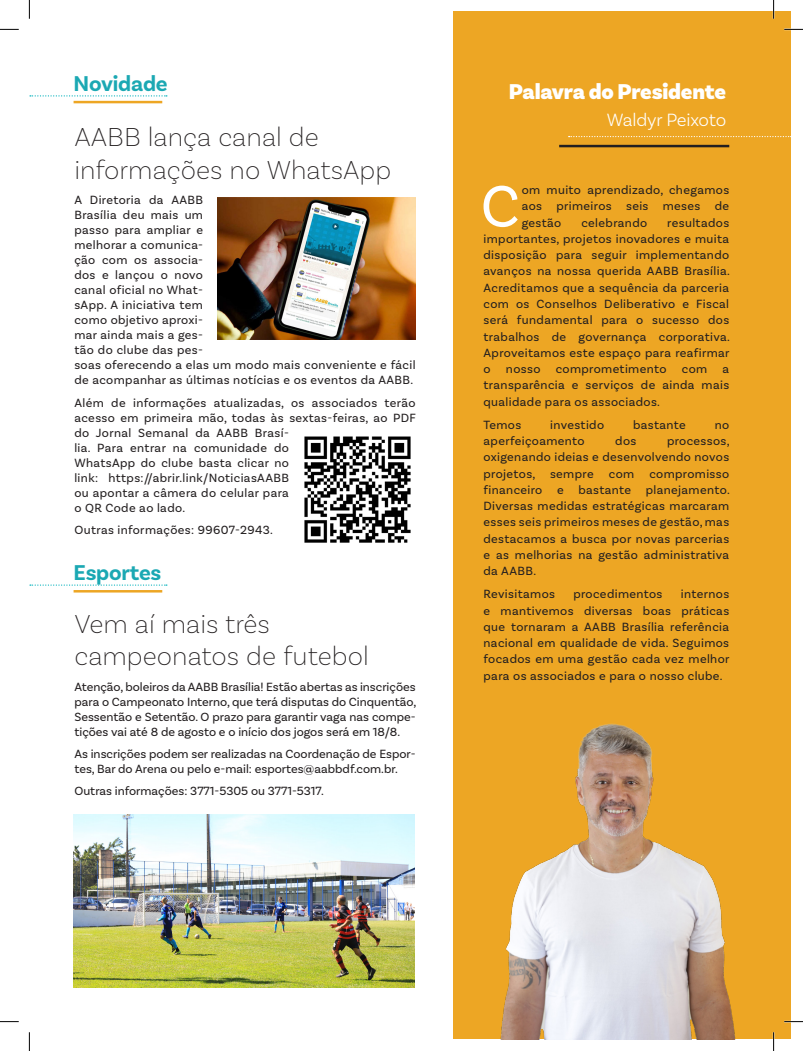
<style>
.page{position:relative;width:803px;height:1051px;background:#fff}
.page>*{position:absolute;margin:0;border:0;box-sizing:border-box;transform-origin:0 0}
.texto_editorial{font:61.75px "Basic Sans";color:#fff}
.titulo_fique_por_dentro{font:200 27.5px/32.5px "Basic Sans";color:#231f20}
.t1{font:900 22.5px "Basic Sans";letter-spacing:-.01em;color:#fff}
.editorias{font:700 22.5px "Basic Sans";letter-spacing:-.01em;color:#1ba8b3}
.t2{font:300 18.75px "Basic Sans";letter-spacing:-.01em;color:#fff}
.texto_editorial-2{font:12.5px/16.2px "Basic Sans";letter-spacing:.03em;color:#231f20;text-align:justify}
.texto{font:12.5px/15px "Basic Sans";letter-spacing:.03em;color:#231f20}
.texto-2{font:12.5px/15px "Basic Sans";color:#231f20}
</style>
<div class="page">
<div style="left:453px;top:12px;width:338px;height:1027px;background:#eda624"></div>
<hr style="left:559px;top:145px;width:170px;height:2px;background:#231f20">
<svg style="left:569px;top:136px;width:222px;height:1px"></svg>
<img style="left:500px;top:723px;width:236px;height:316px">
<svg style="left:30px;top:95px;width:137px;height:2px"></svg>
<svg style="left:30px;top:584px;width:137px;height:2px"></svg>
<hr style="left:74px;top:101px;width:88px;height:2px;background:#eda624">
<hr style="left:74px;top:590px;width:88px;height:2px;background:#eda624">
<img style="left:217px;top:198px;width:199px;height:141px">
<img style="left:304px;top:436px;width:107px;height:107px">
<img style="left:74px;top:814px;width:341px;height:173px">
<svg style="left:0;top:29px;width:19px;height:1px"></svg>
<svg style="left:784px;top:29px;width:19px;height:1px"></svg>
<svg style="left:0;top:1021px;width:19px;height:1px"></svg>
<svg style="left:784px;top:1021px;width:19px;height:1px"></svg>
<svg style="left:29px;top:0;width:1px;height:19px"></svg>
<svg style="left:29px;top:1032px;width:1px;height:19px"></svg>
<svg style="left:773px;top:0;width:1px;height:19px"></svg>
<svg style="left:773px;top:1032px;width:1px;height:19px"></svg>
<p class="editorias" style="left:74px;top:70px;width:96px">Novidade</p>
<p class="titulo_fique_por_dentro" style="left:74px;top:120px;width:318px">AABB lança canal de informações no WhatsApp</p>
<p class="texto" style="left:74px;top:193px;width:343px">A Diretoria da AABB<br>Brasília deu mais um<br>passo para ampliar e<br>melhorar a comunica-<br>ção com os associa-<br>dos e lançou o novo<br>canal oficial no What-<br>sApp. A iniciativa tem<br>como objetivo aproxi-<br>mar ainda mais a ges-<br>tão do clube das pes-<br>soas oferecendo a elas um modo mais conveniente e fácil de acompanhar as últimas notícias e os eventos da AABB.</p>
<p class="texto" style="left:74px;top:395px;width:343px">Além de informações atualizadas, os associados terão acesso em primeira mão, todas às sextas-feiras, ao PDF do Jornal Semanal da AABB Brasí-<br>lia. Para entrar na comunidade do<br>WhatsApp do clube basta clicar no<br>link: https://abrir.link/NoticiasAABB<br>ou apontar a câmera do celular para<br>o QR Code ao lado.</p>
<p class="texto" style="left:74px;top:522px;width:200px">Outras informações: 99607-2943.</p>
<p class="editorias" style="left:74px;top:559px;width:89px">Esportes</p>
<p class="titulo_fique_por_dentro" style="left:74px;top:607px;width:296px">Vem aí mais três campeonatos de futebol</p>
<p class="texto" style="left:74px;top:679px;width:343px;text-align:justify">Atenção, boleiros da AABB Brasília! Estão abertas as inscrições para o Campeonato Interno, que terá disputas do Cinquentão, Sessentão e Setentão. O prazo para garantir vaga nas compe&shy;tições vai até 8 de agosto e o início dos jogos será em 18/8.</p>
<p class="texto-2" style="left:74px;top:746px;width:343px">As inscrições podem ser realizadas na Coordenação de Espor&shy;tes, Bar do Arena ou pelo e-mail: esportes@aabbdf.com.br.</p>
<p class="texto-2" style="left:74px;top:783px;width:251px">Outras informações: 3771-5305 ou 3771-5317.</p>
<p class="t1" style="left:509px;top:77px;width:219px">Palavra do Presidente</p>
<p class="t2" style="left:607px;top:108px;width:121px">Waldyr Peixoto</p>
<p class="texto_editorial" style="left:480px;top:169px;width:41px">C</p>
<p class="texto_editorial-2" style="left:522px;top:182px;width:209px">om muito aprendizado, chegamos aos primeiros seis meses de gestão</p>
<p class="texto_editorial-2" style="left:483px;top:214px;width:248px;text-indent:184px">resultados importantes, projetos inovadores e muita disposição para seguir implementando avanços na nossa querida AABB Brasília.<br>Acreditamos que a sequência da parceria com os Conselhos Deliberativo e Fiscal será fundamental para o sucesso dos trabalhos de governança corporativa.<br>Aproveitamos este espaço para reafirmar o nosso comprometimento com a transparência e serviços de ainda mais qualidade para os associados.</p>
<p class="texto_editorial-2" style="left:483px;top:416px;width:39px">Temos</p>
<p class="texto_editorial-2" style="left:550px;top:416px;width:55px">investido</p>
<p class="texto_editorial-2" style="left:633px;top:416px;width:54px">bastante</p>
<p class="texto_editorial-2" style="left:715px;top:416px;width:16px">no</p>
<p class="texto_editorial-2" style="left:483px;top:433px;width:103px">aperfeiçoamento</p>
<p class="texto_editorial-2" style="left:615px;top:433px;width:23px">dos</p>
<p class="texto_editorial-2" style="left:581px;top:214px;width:67px">celebrando</p>
<p class="texto_editorial-2" style="left:483px;top:433px;width:248px;text-indent:183px">processos, oxigenando ideias e desenvolvendo novos projetos, sempre com compromisso financeiro e bastante planejamento.<br>Diversas medidas estratégicas marcaram esses seis primeiros meses de gestão, mas destacamos a busca por novas parcerias e as melhorias na gestão administrativa da AABB.</p>
<p class="texto_editorial-2" style="left:483px;top:586px;width:73px">Revisitamos</p>
<p class="texto_editorial-2" style="left:573px;top:586px;width:91px">procedimentos</p>
<p class="texto_editorial-2" style="left:483px;top:586px;width:247px;text-indent:197px">internos e mantivemos diversas boas práticas que tornaram a AABB Brasília referência nacional em qualidade de vida. Seguimos focados em uma gestão cada vez melhor para os associados e para o nosso clube.</p>
</div>
